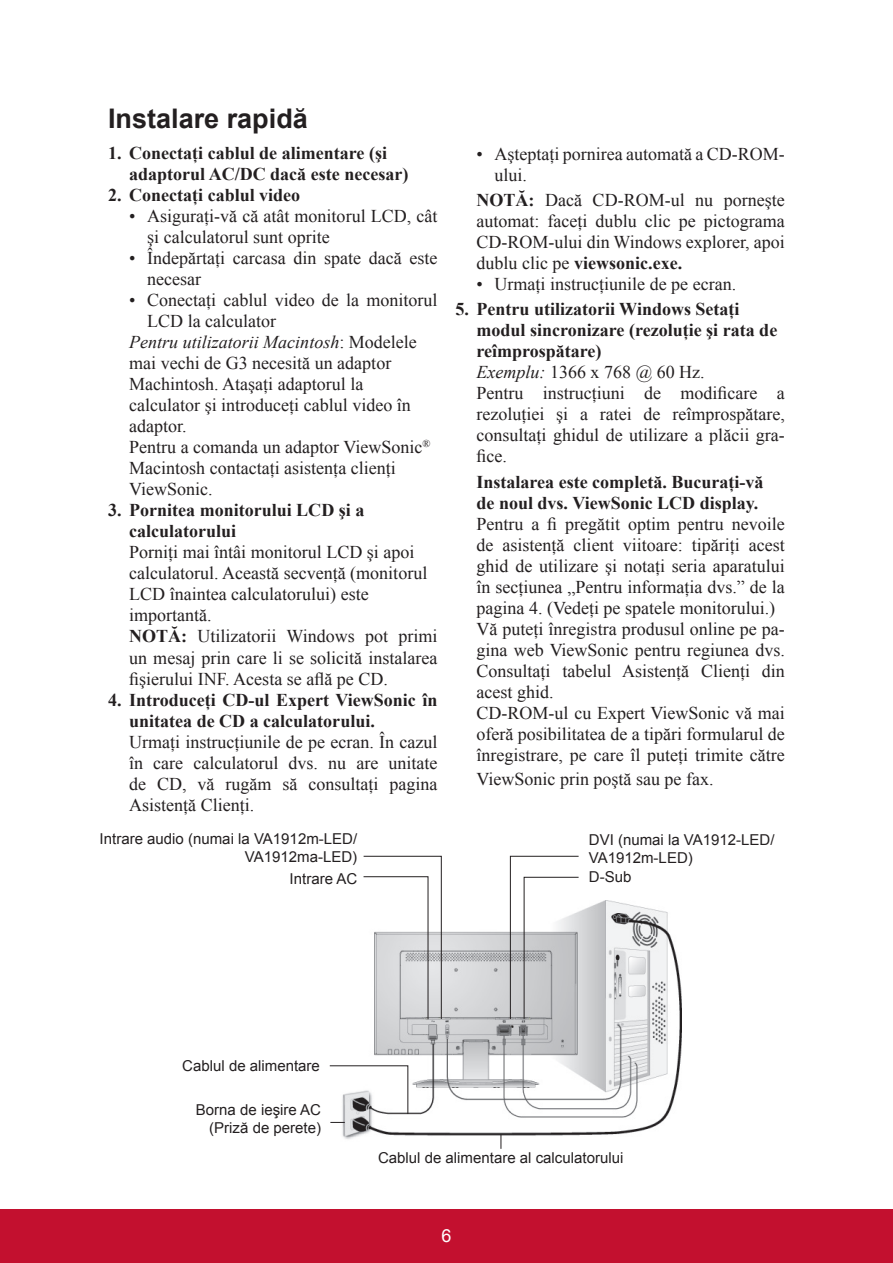
<style>
.page{position:relative;width:893px;height:1263px;background:#fff}
.page>*{position:absolute;margin:0;border:0;box-sizing:border-box;transform-origin:0 0}
.t1{font:700 27px "Arial";color:#231f20}
.t2{font:18px/21px "Times New Roman";color:#231f20}
.t3{font:700 18px/21px "Times New Roman";color:#231f20}
.t4{font:italic 18px "Times New Roman";color:#231f20}
.t5{font:18px "Arial";color:#fff}
.t6{font:15px/18px "Arial";color:#231f20;text-align:right}
.s1{font-style:normal}
.s2{font-weight:700}
.s3{font-style:italic}
</style>
<div class="page">
<div style="left:0;top:1210px;width:892px;height:53px;background:#c3102f"></div>
<img style="left:341px;top:900px;width:339px;height:241px">
<svg style="left:330px;top:1122px;width:14px;height:1px"></svg>
<svg style="left:329px;top:1065px;width:79px;height:49px"></svg>
<svg style="left:500px;top:1134px;width:1px;height:14px"></svg>
<svg style="left:509px;top:855px;width:70px;height:164px"></svg>
<svg style="left:362px;top:855px;width:80px;height:165px"></svg>
<h1 class="t1" style="left:108px;top:100px;width:201px">Instalare rapidă</h1>
<p class="t3" style="left:129px;top:142px;width:280px;text-indent:-21px">1. Conectaţi cablul de alimentare (şi adaptorul AC/DC dacă este necesar)</p>
<p class="t3" style="left:108px;top:184px;width:194px">2. Conectaţi cablul video</p>
<p class="t2" style="left:147px;top:205px;width:292px;text-indent:-18px">• Asiguraţi-vă că atât monitorul LCD, cât şi calculatorul sunt oprite</p>
<p class="t2" style="left:147px;top:247px;width:292px;text-indent:-18px">• Îndepărtaţi carcasa din spate dacă este necesar</p>
<p class="t2" style="left:129px;top:289px;width:310px">• Conectaţi cablul video de la monitorul</p>
<p class="t2" style="left:147px;top:310px;width:130px">LCD la calculator</p>
<p class="t4" style="left:129px;top:330px;width:289px">Pentru utilizatorii Macintosh<span class="s1">: Modelele</span></p>
<p class="t2" style="left:129px;top:352px;width:263px">mai vechi de G3 necesită un adaptor</p>
<p class="t2" style="left:129px;top:373px;width:235px">Machintosh. Ataşaţi adaptorul la</p>
<p class="t2" style="left:129px;top:394px;width:283px">calculator şi introduceţi cablul video în</p>
<p class="t2" style="left:129px;top:415px;width:59px">adaptor.</p>
<p class="t2" style="left:129px;top:436px;width:302px">Pentru a comanda un adaptor ViewSonic<sup>®</sup></p>
<p class="t2" style="left:129px;top:457px;width:268px">Macintosh contactaţi asistenţa clienţi</p>
<p class="t2" style="left:129px;top:478px;width:85px">ViewSonic.</p>
<p class="t3" style="left:129px;top:499px;width:237px;text-indent:-21px">3. Pornitea monitorului LCD şi a calculatorului</p>
<p class="t2" style="left:129px;top:541px;width:310px">Porniţi mai întâi monitorul LCD şi apoi calculatorul. Această secvenţă (monitorul LCD înaintea calculatorului) este importantă.<br><span class="s2">NOTĂ:</span> Utilizatorii Windows pot primi un mesaj prin care li se solicită instalarea fişierului INF. Acesta se află pe CD.</p>
<p class="t3" style="left:129px;top:688px;width:310px;text-indent:-21px">4. Introduceţi CD-ul Expert ViewSonic în unitatea de CD a calculatorului.</p>
<p class="t2" style="left:129px;top:730px;width:310px;text-align:justify">Urmaţi instrucţiunile de pe ecran. În cazul în care calculatorul dvs. nu are unitate de CD, vă rugăm să consultaţi pagina Asistenţă Clienţi.</p>
<p class="t6" style="left:100px;top:829px;width:259px">Intrare audio (numai la VA1912m-LED/<br>VA1912ma-LED)</p>
<p class="t6" style="left:289px;top:870px;width:69px">Intrare AC</p>
<p class="t2" style="left:494px;top:143px;width:292px;text-indent:-18px">• Aşteptaţi pornirea automată a CD-ROM&shy;ului.</p>
<p class="t2" style="left:476px;top:189px;width:310px;text-align:justify"><span class="s2">NOTĂ:</span> Dacă CD-ROM-ul nu porneşte automat: faceţi dublu clic pe pictograma CD-ROM-ului din Windows explorer, apoi dublu clic pe <span class="s2">viewsonic.exe.</span></p>
<p class="t2" style="left:476px;top:273px;width:261px">• Urmaţi instrucţiunile de pe ecran.</p>
<p class="t2" style="left:476px;top:298px;width:310px;text-indent:-21px"><span class="s2">5. Pentru utilizatorii Windows Setaţi modul sincronizare (rezoluţie şi rata de reîmprospătare)<br></span><span class="s3">Exemplu:</span> 1366 x 768 @ 60 Hz.<br>Pentru instrucţiuni de modificare a rezoluţiei şi a ratei de reîmprospătare, consultaţi ghidul de utilizare a plăcii gra&shy;fice.</p>
<p class="t3" style="left:476px;top:470px;width:288px">Instalarea este completă. Bucuraţi-vă de noul dvs. ViewSonic LCD display.</p>
<p class="t2" style="left:476px;top:513px;width:310px">Pentru a fi pregătit optim pentru nevoile de asistenţă client viitoare: tipăriţi acest ghid de utilizare şi notaţi seria aparatului în secţiunea „Pentru informaţia dvs.” de la pagina 4. (Vedeţi pe spatele monitorului.)<br>Vă puteţi înregistra produsul online pe pa&shy;gina web ViewSonic pentru regiunea dvs.<br>Consultaţi tabelul Asistenţă Clienţi din acest ghid.<br>CD-ROM-ul cu Expert ViewSonic vă mai oferă posibilitatea de a tipări formularul de înregistrare, pe care îl puteţi trimite către</p>
<p class="t2" style="left:476px;top:768px;width:238px">ViewSonic prin poştă sau pe fax.</p>
<p class="t6" style="left:588px;top:830px;width:187px;text-align:left">DVI (numai la VA1912-LED/<br>VA1912m-LED)</p>
<p class="t6" style="left:588px;top:868px;width:44px">D-Sub</p>
<p class="t6" style="left:182px;top:1056px;width:139px">Cablul de alimentare</p>
<p class="t6" style="left:196px;top:1101px;width:127px">Borna de ieşire AC (Priză de perete)</p>
<p class="t6" style="left:378px;top:1148px;width:247px">Cablul de alimentare al calculatorului</p>
<p class="t5" style="left:441px;top:1223px;width:12px">6</p>
</div>
